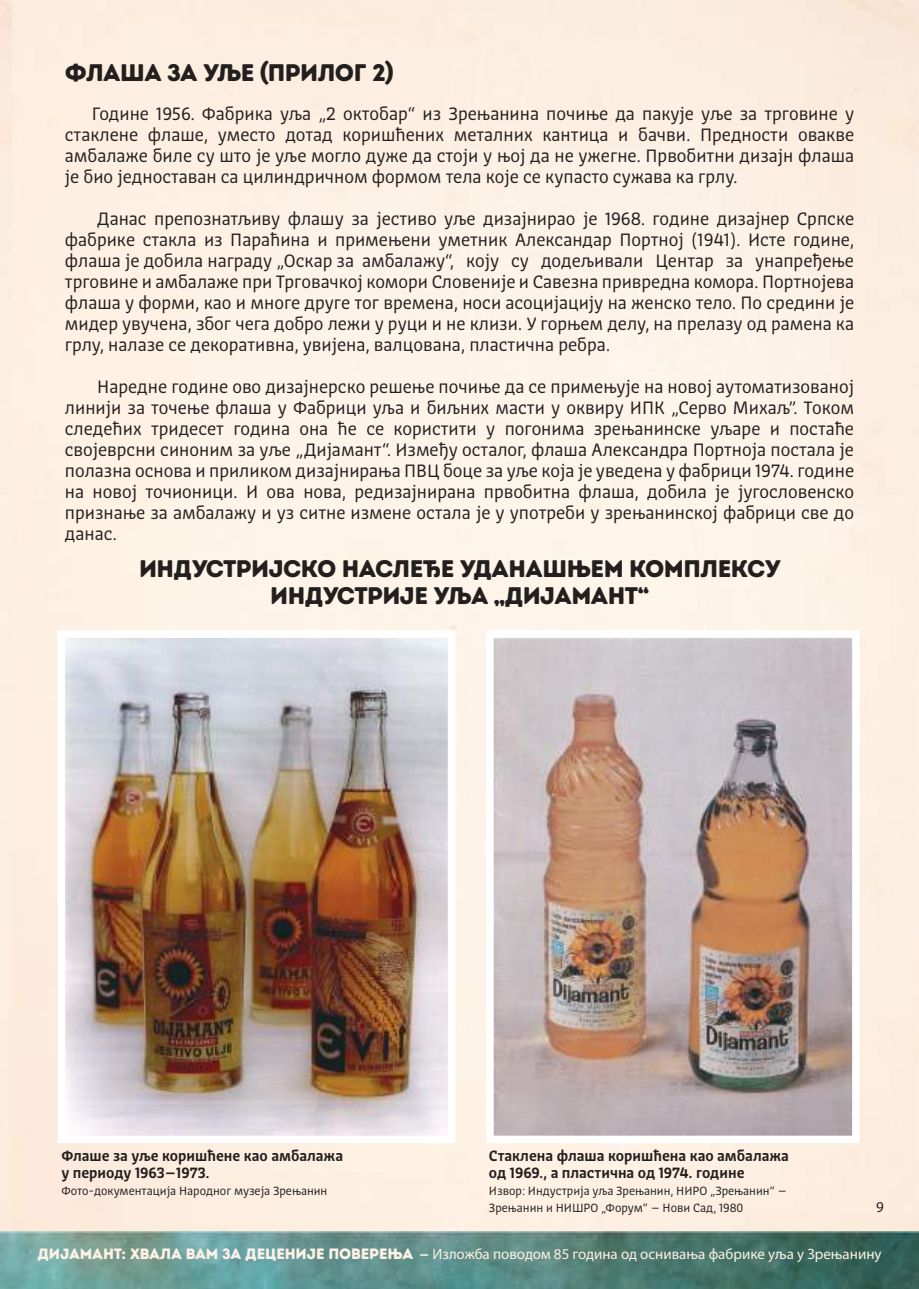
<style>
.page{position:relative;width:919px;height:1289px;background:#fff}
.page>*{position:absolute;margin:0;border:0;box-sizing:border-box;transform-origin:0 0}
.t1{font:24px/27px "Intro Rust Base";letter-spacing:-.025em;color:#241f1f;text-align:center}
.t2{font:18px/21px "Orto RNIDS";color:#241f1f;text-align:justify}
.t3{font:700 15px/17px "Orto RNIDS";color:#241f1f}
.t4{font:15px "Myriad Pro";color:#fef1e5}
.t5{font:15px "Myriad Pro";color:#241f1f}
.t6{font:12px/17px "Orto RNIDS";color:#241f1f}
.s1{font-family:"Intro Rust Base"}
.s2{font-weight:700}
</style>
<div class="page">
<img style="left:0;top:1231px;width:918px;height:57px">
<img style="left:486px;top:630px;width:373px;height:513px">
<img style="left:58px;top:630px;width:397px;height:506px">
<h1 class="t1" style="left:65px;top:59px;width:331px">Флаша за уље (Прилог 2)</h1>
<p class="t2" style="left:65px;top:103px;width:790px;text-indent:27px">Године 1956. Фабрика уља „2 октобар“ из Зрењанина почиње да пакује уље за трговине у стаклене флаше, уместо дотад коришћених металних кантица и бачви. Предности овакве амбалаже биле су што је уље могло дуже да стоји у њој да не ужегне. Првобитни дизајн флаша је био једноставан са цилиндричном формом тела које се купасто сужава ка грлу.</p>
<p class="t2" style="left:65px;top:208px;width:790px;text-indent:32px">Данас препознатљиву флашу за јестиво уље дизајнирао је 1968. године дизајнер Српске фабрике стакла из Параћина и примењени уметник Александар Портној (1941). Исте године, флаша је добила награду „Оскар за амбалажу“, коју су додељивали Центар за унапређење трговине и амбалаже при Трговачкој комори Словеније и Савезна привредна комора. Портнојева флаша у форми, као и многе друге тог времена, носи асоцијацију на женско тело. По средини је мидер увучена, због чега добро лежи у руци и не клизи. У горњем делу, на прелазу од рамена ка грлу, налазе се декоративна, увијена, валцована, пластична ребра.</p>
<p class="t2" style="left:65px;top:376px;width:790px;text-indent:32px">Наредне године ово дизајнерско решење почиње да се примењује на новој аутоматизованој линији за точење флаша у Фабрици уља и биљних масти у оквиру ИПК „Серво Михаљ”. Током следећих тридесет година она ће се користити у погонима зрењанинске уљаре и постаће својеврсни синоним за уље „Дијамант“. Између осталог, флаша Александра Портноја постала је полазна основа и приликом дизајнирања ПВЦ боцe за уље која је уведена у фабрици 1974. године на новој точионици. И ова нова, редизајнирана првобитна флаша, добила је југословенско признање за амбалажу и уз ситне измене остала је у употреби у зрењанинској фабрици све до данас.</p>
<h1 class="t1" style="left:139px;top:555px;width:643px">Индустријско наслеђе уданашњем комплексу<br>Индустрије уља „Дијамант“</h1>
<p class="t3" style="left:61px;top:1147px;width:283px">Флаше за уље коришћене као амбалажа у периоду 1963–1973.</p>
<p class="t6" style="left:61px;top:1182px;width:267px">Фото-документација Народног музеја Зрењанин</p>
<p class="t3" style="left:489px;top:1147px;width:301px">Стаклена флаша коришћена као амбалажа од 1969., а пластична од 1974. године</p>
<p class="t6" style="left:489px;top:1182px;width:299px">Извор: Индустрија уља Зрењанин, НИРО „Зрењанин“ –<br>Зрењанин и НИШРО „Форум“ – Нови Сад, 1980</p>
<p class="t5" style="left:876px;top:1197px;width:9px">9</p>
<p class="t4" style="left:37px;top:1244px;width:845px"><span class="s1">Дијамант: Хвала вам за деценије поверења</span> <span class="s2">-</span> Изложба поводом 85 година од оснивања фабрике уља у Зрењанину</p>
</div>
